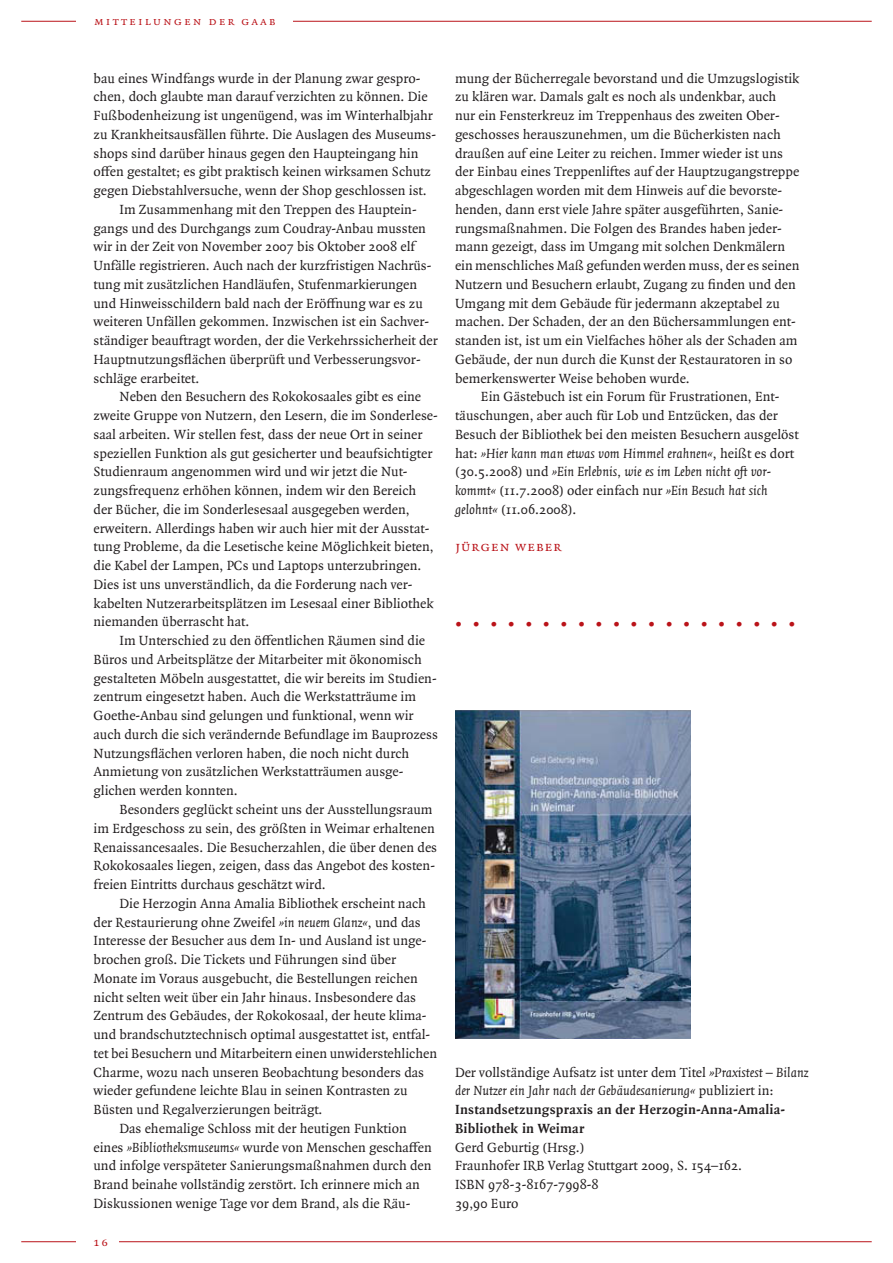
<style>
.page{position:relative;width:893px;height:1263px;background:#fff}
.page>*{position:absolute;margin:0;border:0;box-sizing:border-box;transform-origin:0 0}
.t1{font:36px "Quadraat";color:#ba1319}
.t2{font:14.25px/18.8px "Quadraat";color:#231f20}
.t3{font:700 14.25px/18.8px "Quadraat";letter-spacing:.02em;color:#231f20}
.t4{font:14.25px "Quadraat Small Caps";letter-spacing:.06em;color:#ba1319}
.t5{font:12px "Quadraat Small Caps";letter-spacing:.18em;color:#ba1319}
.s1{font-family:"Quadraat Regular Expert"}
.s2{font-style:italic}
.s3{font-weight:400}
.s4{font-weight:400;font-style:italic}
</style>
<div class="page">
<hr style="left:21px;top:1241px;width:851px;height:1px;background:#ba1319">
<hr style="left:21px;top:21px;width:851px;height:1px;background:#ba1319">
<div style="left:77px;top:12px;width:216px;height:17px;background:#fff"></div>
<div style="left:77px;top:1233px;width:42px;height:17px;background:#fff"></div>
<img style="left:455px;top:710px;width:236px;height:328px">
<p class="t5" style="left:94px;top:14px;width:183px">mitteilungen der gaab</p>
<p class="t2" style="left:94px;top:69px;width:329px">bau eines Windfangs wurde in der Planung zwar gespro-</p>
<p class="t2" style="left:94px;top:88px;width:336px">chen, doch glaubte man darauf verzichten zu können. Die</p>
<p class="t2" style="left:94px;top:107px;width:341px">Fußbodenheizung ist ungenügend, was im Winterhalbjahr</p>
<p class="t2" style="left:94px;top:126px;width:344px">zu Krankheitsausfällen führte. Die Auslagen des Museums-</p>
<p class="t2" style="left:94px;top:145px;width:326px">shops sind darüber hinaus gegen den Haupteingang hin</p>
<p class="t2" style="left:94px;top:163px;width:339px">o<span class="s1">=</span>en gestaltet; es gibt praktisch keinen wirksamen Schutz</p>
<p class="t2" style="left:94px;top:182px;width:335px">gegen Diebstahlversuche, wenn der Shop geschlossen ist.</p>
<p class="t2" style="left:119px;top:201px;width:299px">Im Zusammenhang mit den Treppen des Hauptein-</p>
<p class="t2" style="left:94px;top:220px;width:334px">gangs und des Durchgangs zum Coudray-Anbau mussten</p>
<p class="t2" style="left:94px;top:238px;width:323px">wir in der Zeit von November 2007 bis Oktober 2008 elf</p>
<p class="t2" style="left:94px;top:257px;width:339px">Unfälle registrieren. Auch nach der kurzfristigen Nachrüs-</p>
<p class="t2" style="left:94px;top:276px;width:325px">tung mit zusätzlichen Handläufen, Stufenmarkierungen</p>
<p class="t2" style="left:94px;top:295px;width:331px">und Hinweisschildern bald nach der Erö<span class="s1">=</span>nung war es zu</p>
<p class="t2" style="left:94px;top:313px;width:337px">weiteren Unfällen gekommen. Inzwischen ist ein Sachver-</p>
<p class="t2" style="left:94px;top:332px;width:346px">ständiger beauftragt worden, der die Verkehrssicherheit der</p>
<p class="t2" style="left:94px;top:351px;width:329px">Hauptnutzungsflächen überprüft und Verbesserungsvor-</p>
<p class="t2" style="left:94px;top:370px;width:107px">schläge erarbeitet.</p>
<p class="t2" style="left:119px;top:388px;width:303px">Neben den Besuchern des Rokokosaales gibt es eine</p>
<p class="t2" style="left:94px;top:407px;width:346px">zweite Gruppe von Nutzern, den Lesern, die im Sonderlese-</p>
<p class="t2" style="left:94px;top:426px;width:330px">saal arbeiten. Wir stellen fest, dass der neue Ort in seiner</p>
<p class="t2" style="left:94px;top:445px;width:340px">speziellen Funktion als gut gesicherter und beaufsichtigter</p>
<p class="t2" style="left:94px;top:463px;width:316px">Studienraum angenommen wird und wir jetzt die Nut-</p>
<p class="t2" style="left:94px;top:482px;width:324px">zungsfrequenz erhöhen können, indem wir den Bereich</p>
<p class="t2" style="left:94px;top:501px;width:318px">der Bücher, die im Sonderlesesaal ausgegeben werden,</p>
<p class="t2" style="left:94px;top:520px;width:337px">erweitern. Allerdings haben wir auch hier mit der Ausstat-</p>
<p class="t2" style="left:94px;top:538px;width:342px">tung Probleme, da die Lesetische keine Möglichkeit bieten,</p>
<p class="t2" style="left:94px;top:557px;width:329px">die Kabel der Lampen, PCs und Laptops unterzubringen.</p>
<p class="t2" style="left:94px;top:576px;width:320px">Dies ist uns unverständlich, da die Forderung nach ver-</p>
<p class="t2" style="left:94px;top:595px;width:341px">kabelten Nutzerarbeitsplätzen im Lesesaal einer Bibliothek</p>
<p class="t2" style="left:94px;top:613px;width:157px">niemanden überrascht hat.</p>
<p class="t2" style="left:119px;top:632px;width:307px">Im Unterschied zu den ö<span class="s1">=</span>entlichen Räumen sind die</p>
<p class="t2" style="left:94px;top:651px;width:330px">Büros und Arbeitsplätze der Mitarbeiter mit ökonomisch</p>
<p class="t2" style="left:94px;top:670px;width:345px">gestalteten Möbeln ausgestattet, die wir bereits im Studien-</p>
<p class="t2" style="left:94px;top:688px;width:324px">zentrum eingesetzt haben. Auch die Werkstatträume im</p>
<p class="t2" style="left:94px;top:707px;width:322px">Goethe-Anbau sind gelungen und funktional, wenn wir</p>
<p class="t2" style="left:94px;top:726px;width:346px">auch durch die sich verändernde Befundlage im Bauprozess</p>
<p class="t2" style="left:94px;top:745px;width:317px">Nutzungsflächen verloren haben, die noch nicht durch</p>
<p class="t2" style="left:94px;top:763px;width:311px">Anmietung von zusätzlichen Werkstatträumen ausge-</p>
<p class="t2" style="left:94px;top:782px;width:146px">glichen werden konnten.</p>
<p class="t2" style="left:119px;top:801px;width:315px">Besonders geglückt scheint uns der Ausstellungsraum</p>
<p class="t2" style="left:94px;top:820px;width:343px">im Erdgeschoss zu sein, des größten in Weimar erhaltenen</p>
<p class="t2" style="left:94px;top:838px;width:345px">Renaissancesaales. Die Besucherzahlen, die über denen des</p>
<p class="t2" style="left:94px;top:857px;width:343px">Rokokosaales liegen, zeigen, dass das Angebot des kosten-</p>
<p class="t2" style="left:94px;top:876px;width:234px">freien Eintritts durchaus geschätzt wird.</p>
<p class="t2" style="left:119px;top:895px;width:308px">Die Herzogin Anna Amalia Bibliothek erscheint nach</p>
<p class="t2" style="left:94px;top:913px;width:329px">der Restaurierung ohne Zweifel <span class="s2">»in neuem Glanz«</span>, und das</p>
<p class="t2" style="left:94px;top:932px;width:334px">Interesse der Besucher aus dem In- und Ausland ist unge-</p>
<p class="t2" style="left:94px;top:951px;width:304px">brochen groß. Die Tickets und Führungen sind über</p>
<p class="t2" style="left:94px;top:970px;width:326px">Monate im Voraus ausgebucht, die Bestellungen reichen</p>
<p class="t2" style="left:94px;top:988px;width:324px">nicht selten weit über ein Jahr hinaus. Insbesondere das</p>
<p class="t2" style="left:94px;top:1007px;width:334px">Zentrum des Gebäudes, der Rokokosaal, der heute klima-</p>
<p class="t2" style="left:94px;top:1026px;width:338px">und brandschutztechnisch optimal ausgestattet ist, entfal-</p>
<p class="t2" style="left:94px;top:1045px;width:345px">tet bei Besuchern und Mitarbeitern einen unwiderstehlichen</p>
<p class="t2" style="left:94px;top:1063px;width:332px">Charme, wozu nach unseren Beobachtung besonders das</p>
<p class="t2" style="left:94px;top:1082px;width:316px">wieder gefundene leichte Blau in seinen Kontrasten zu</p>
<p class="t2" style="left:94px;top:1101px;width:231px">Büsten und Regalverzierungen beiträgt.</p>
<p class="t2" style="left:119px;top:1120px;width:289px">Das ehemalige Schloss mit der heutigen Funktion</p>
<p class="t2" style="left:94px;top:1138px;width:340px">eines <span class="s2">»Bibliotheksmuseums«</span> wurde von Menschen gescha<span class="s1">=</span>en</p>
<p class="t2" style="left:94px;top:1157px;width:339px">und infolge verspäteter Sanierungsmaßnahmen durch den</p>
<p class="t2" style="left:94px;top:1176px;width:328px">Brand beinahe vollständig zerstört. Ich erinnere mich an</p>
<p class="t2" style="left:94px;top:1195px;width:318px">Diskussionen wenige Tage vor dem Brand, als die Räu-</p>
<p class="t5" style="left:94px;top:1235px;width:16px">16</p>
<p class="t2" style="left:455px;top:69px;width:346px">mung der Bücherregale bevorstand und die Umzugslogistik zu klären war. Damals galt es noch als undenkbar, auch nur ein Fensterkreuz im Treppenhaus des zweiten Ober&shy;geschosses herauszunehmen, um die Bücherkisten nach draußen auf eine Leiter zu reichen. Immer wieder ist uns der Einbau eines Treppenliftes auf der Hauptzugangstreppe abgeschlagen worden mit dem Hinweis auf die bevorste&shy;henden, dann erst viele Jahre später ausgeführten, Sanie&shy;rungsmaßnahmen. Die Folgen des Brandes haben jeder&shy;mann gezeigt, dass im Umgang mit solchen Denkmälern ein menschliches Maß gefunden werden muss, der es seinen Nutzern und Besuchern erlaubt, Zugang zu finden und den Umgang mit dem Gebäude für jedermann akzeptabel zu machen. Der Schaden, der an den Büchersammlungen ent&shy;standen ist, ist um ein Vielfaches höher als der Schaden am Gebäude, der nun durch die Kunst der Restauratoren in so bemerkenswerter Weise behoben wurde.</p>
<p class="t2" style="left:455px;top:388px;width:345px;text-indent:26px">Ein Gästebuch ist ein Forum für Frustrationen, Ent&shy;täuschungen, aber auch für Lob und Entzücken, das der Besuch der Bibliothek bei den meisten Besuchern ausgelöst hat: <span class="s2">»Hier kann man etwas vom Himmel erahnen«</span>, heißt es dort (30.5.2008) und <span class="s2">»Ein Erlebnis, wie es im Leben nicht oft vor&shy;kommt«</span> (11.7.2008) oder einfach nur <span class="s2">»Ein Besuch hat sich gelohnt«</span> (11.06.2008).</p>
<p class="t4" style="left:455px;top:538px;width:108px">jürgen weber</p>
<h1 class="t1" style="left:454px;top:600px;width:345px">. . . . . . . . . . . . . . . . . . . .</h1>
<p class="t3" style="left:455px;top:1063px;width:355px"><span class="s3">Der vollständige Aufsatz ist unter dem Titel</span> <span class="s4">»Praxistest – Bilanz der Nutzer ein Jahr nach der Gebäudesanierung«</span> <span class="s3">publiziert in:<br></span>Instandsetzungspraxis an der Herzogin-Anna-Amalia-Bibliothek in Weimar</p>
<p class="t2" style="left:455px;top:1138px;width:289px">Gerd Geburtig (Hrsg.)<br>Fraunhofer IRB Verlag Stuttgart 2009, S. 154–162.<br>ISBN 978-3-8167-7998-8<br>39,90 Euro</p>
</div>
